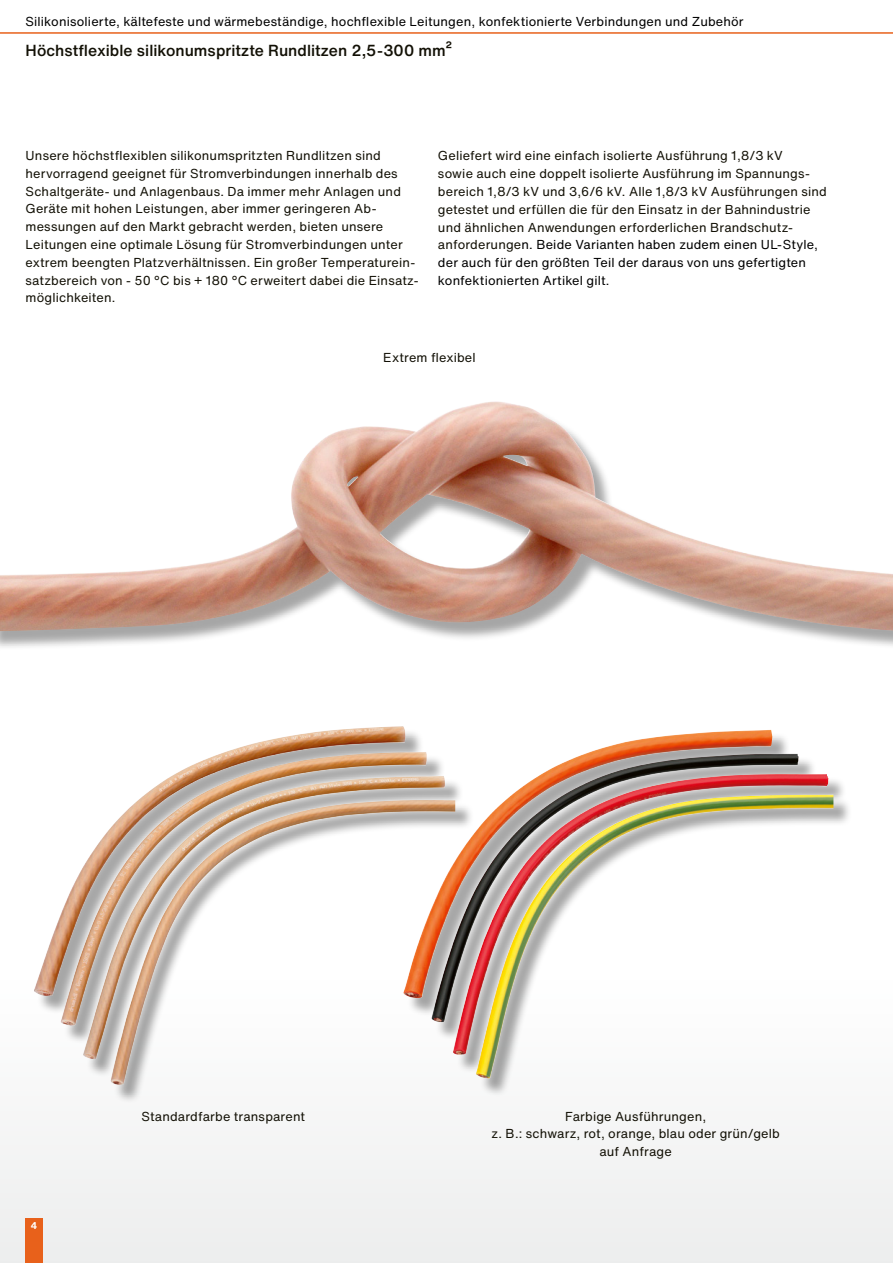
<style>
.page{position:relative;width:893px;height:1263px;background:#fff}
.page>*{position:absolute;margin:0;border:0;box-sizing:border-box;transform-origin:0 0}
.t1{font:500 15.75px "Helvetica Now Text";letter-spacing:.005em;color:#121005}
.t2{font:12.75px/17.9px "Helvetica Now Text";letter-spacing:.015em;color:#121005}
.t3{font:12.75px "Helvetica Now Text";letter-spacing:.015em;color:#000}
.t4{font:700 9.75px "Helvetica Now Text";color:#fff}
.s1{color:#000}
</style>
<div class="page">
<div style="left:0;top:972px;width:893px;height:291px;background:#f2f3f3"></div>
<div style="left:26px;top:1218px;width:17px;height:45px;background:#e8611b"></div>
<hr style="left:0;top:32px;width:893px;height:2px;background:#e8611b">
<div style="left:37px;top:729px;width:437px;height:374px;background:#000;opacity:.35"></div>
<img style="left:34px;top:726px;width:390px;height:300px">
<div style="left:406px;top:732px;width:446px;height:365px;background:#000;opacity:.35"></div>
<img style="left:403px;top:730px;width:394px;height:292px">
<div style="left:0;top:404px;width:893px;height:249px;background:#000;opacity:.35"></div>
<img style="left:0;top:401px;width:893px;height:230px">
<p class="t3" style="left:26px;top:13px;width:720px">Silikonisolierte, kältefeste und wärmebeständige, hochflexible Leitungen, konfektionierte Verbindungen und Zubehör</p>
<p class="t1" style="left:26px;top:40px;width:428px">Höchstflexible silikonumspritzte Rundlitzen 2,5-300 mm²</p>
<p class="t2" style="left:26px;top:147px;width:395px">Unsere höchstflexiblen silikonumspritzten Rundlitzen sind hervorragend geeignet für Stromverbindungen innerhalb des Schaltgeräte- und Anlagenbaus. Da immer mehr Anlagen und Geräte mit hohen Leistungen, aber immer geringeren Ab&shy;messungen auf den Markt gebracht werden, bieten unsere Leitungen eine optimale Lösung für Stromverbindungen unter extrem beengten Platzverhältnissen. Ein großer Temperaturein&shy;satzbereich von - 50 °C bis + 180 °C erweitert dabei die Einsatz&shy;möglichkeiten.</p>
<p class="t2" style="left:438px;top:147px;width:390px">Geliefert wird eine einfach isolierte Ausführung 1,8/3 kV<br>sowie auch eine doppelt isolierte Ausführung im Spannungs&shy;bereich 1,8/3 kV und 3,6/6 kV. Alle 1,8/3 kV Ausführungen sind getestet und erfüllen die für den Einsatz in der Bahnindustrie und ähnlichen Anwendungen erforderlichen Brandschutz&shy;anforderunge<span class="s1">n. Beide Varianten haben zudem einen UL-Style, der auch für den größten Teil der daraus von uns gefertigten konfektionierten Artikel gilt.</span></p>
<p class="t2" style="left:383px;top:348px;width:94px">Extrem flexibel</p>
<p class="t4" style="left:31px;top:1219px;width:8px">4</p>
<p class="t2" style="left:141px;top:1107px;width:165px">Standardfarbe transparent</p>
<p class="t2" style="left:492px;top:1107px;width:290px;text-align:center">Farbige Ausführungen,<br>z. B.: schwarz, rot, orange, blau oder grün/gelb auf Anfrage</p>
</div>
